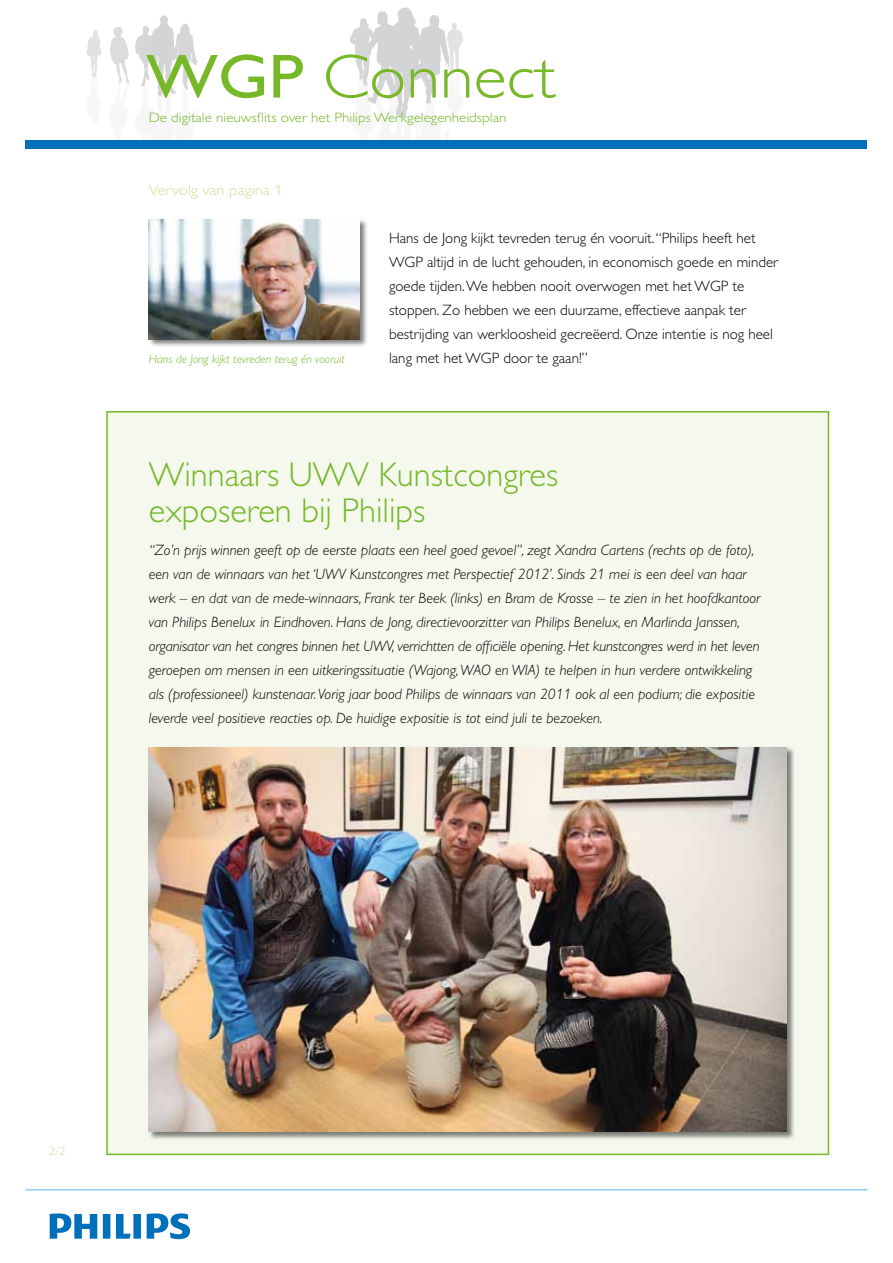
<style>
.page{position:relative;width:893px;height:1263px;background:#fff}
.page>*{position:absolute;margin:0;border:0;box-sizing:border-box;transform-origin:0 0}
.t1{font:300 62.4px "Gill Alt One";color:#76b828;scale:1.1 1}
.t2{font:300 34.5px/36px "Gill Alt One";color:#76b828}
.t3{font:italic 300 15px/24px "Gill Alt One";color:#000}
.t4{font:300 15px/24px "Gill Alt One";color:#000}
.t5{font:300 15px "Gill Alt One";color:#cfe09a;scale:1.1 1}
.t6{font:300 13.65px "Gill Alt One";color:#76b828;scale:1.1 1}
.t7{font:italic 300 12px "Gill Alt One";color:#76b828}
.t8{font:300 12px "Gill Alt One";color:#cfe09a;scale:1.1 1}
.s1{font-weight:400}
</style>
<div class="page">
<hr style="left:26px;top:1189px;width:841px;height:1px;background:#7dc8ec">
<svg style="left:50px;top:1213px;width:140px;height:26px"></svg>
<div style="left:106px;top:411px;width:723px;height:744px;background:#f4f8ed;border:2px solid #76b828"></div>
<div style="left:148px;top:747px;width:647px;height:393px;background:#000;opacity:.5"></div>
<img style="left:149px;top:747px;width:638px;height:384px">
<div style="left:148px;top:219px;width:220px;height:129px;background:#000;opacity:.5"></div>
<img style="left:149px;top:219px;width:210px;height:120px">
<svg style="left:86px;top:30px;width:15px;height:47px"></svg>
<svg style="left:110px;top:27px;width:19px;height:57px"></svg>
<svg style="left:135px;top:15px;width:63px;height:81px"></svg>
<svg style="left:350px;top:7px;width:113px;height:111px"></svg>
<div style="left:26px;top:140px;width:841px;height:9px;background:#0070ba"></div>
<h1 class="t1" style="left:146px;top:42px;width:374px"><span class="s1">WGP</span> Connect</h1>
<p class="t6" style="left:149px;top:110px;width:327px">De digitale nieuwsflits over het Philips Werkgelegenheidsplan</p>
<p class="t5" style="left:149px;top:182px;width:123px">Vervolg van pagina 1</p>
<p class="t7" style="left:149px;top:352px;width:198px">Hans de Jong kijkt tevreden terug én vooruit</p>
<p class="t4" style="left:389px;top:226px;width:391px">Hans de Jong kijkt tevreden terug én vooruit. “Philips heeft het WGP altijd in de lucht gehouden, in economisch goede en minder goede tijden. We hebben nooit overwogen met het WGP te stoppen. Zo hebben we een duurzame, effectieve aanpak ter bestrijding van werkloosheid gecreëerd. Onze intentie is nog heel lang met het WGP door te gaan!”</p>
<h2 class="t2" style="left:149px;top:456px;width:411px">Winnaars UWV Kunstcongres exposeren bij Philips</h2>
<p class="t3" style="left:149px;top:538px;width:613px">“Zo’n prijs winnen geeft op de eerste plaats een heel goed gevoel”, zegt Xandra Cartens (rechts op de foto), een van de winnaars van het ‘UWV Kunstcongres met Perspectief 2012’. Sinds 21 mei is een deel van haar werk – en dat van de mede-winnaars, Frank ter Beek (links) en Bram de Krosse – te zien in het hoofdkantoor van Philips Benelux in Eindhoven. Hans de Jong, directievoorzitter van Philips Benelux, en Marlinda Janssen, organisator van het congres binnen het UWV, verrichtten de officiële opening. Het kunstcongres werd in het leven geroepen om mensen in een uitkeringssituatie (Wajong, WAO en WIA) te helpen in hun verdere ontwikkeling als (professioneel) kunstenaar. Vorig jaar bood Philips de winnaars van 2011 ook al een podium; die expositie leverde veel positieve reacties op. De huidige expositie is tot eind juli te bezoeken.</p>
<p class="t8" style="left:49px;top:1144px;width:17px">2/2</p>
</div>
